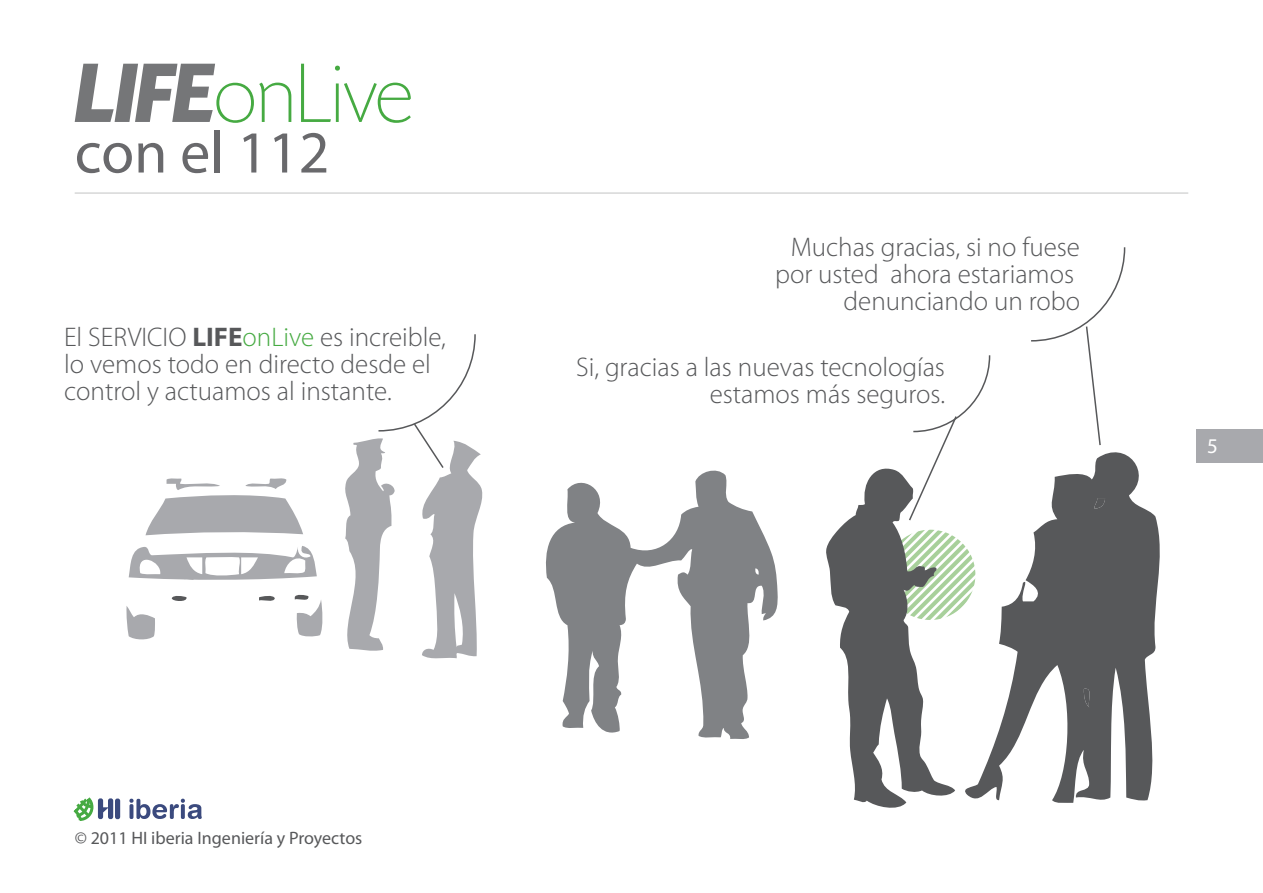
<style>
.page{position:relative;width:1263px;height:893px;background:#fff}
.page>*{position:absolute;margin:0;border:0;box-sizing:border-box;transform-origin:0 0}
.t1{font:200 88.8px "Today SHOP";color:#46aa42}
.t2{font:60px "Myriad Pro";color:#69696c}
.t3{font:300 27px/27px "Myriad Pro";color:#57585a;text-align:right}
.t4{font:21px "Myriad Pro";color:#fff}
.t5{font:18px "Myriad Pro";color:#57585a}
.s1{font-weight:700;font-style:italic;color:#757678}
.s2{font-weight:700}
.s3{color:#46aa42}
</style>
<div class="page">
<svg style="left:955px;top:537px;width:5px;height:76px"></svg>
<svg style="left:546px;top:470px;width:232px;height:269px"></svg>
<svg style="left:73px;top:797px;width:47px;height:24px"></svg>
<svg style="left:129px;top:799px;width:73px;height:20px"></svg>
<hr style="left:75px;top:193px;width:1113px;height:1px;background:#c2c3c3">
<div style="left:1196px;top:430px;width:67px;height:33px;background:#a8a9ad"></div>
<svg style="left:145px;top:478px;width:158px;height:57px"></svg>
<svg style="left:172px;top:596px;width:15px;height:5px"></svg>
<svg style="left:259px;top:596px;width:16px;height:5px"></svg>
<svg style="left:295px;top:594px;width:28px;height:43px"></svg>
<svg style="left:126px;top:606px;width:29px;height:34px"></svg>
<svg style="left:129px;top:546px;width:188px;height:34px"></svg>
<svg style="left:1031px;top:247px;width:95px;height:191px"></svg>
<svg style="left:345px;top:334px;width:138px;height:325px"></svg>
<svg style="left:960px;top:438px;width:200px;height:365px;fill:#57585a"></svg>
<svg style="left:1094px;top:498px;width:11px;height:11px"></svg>
<svg style="left:1083px;top:687px;width:11px;height:20px"></svg>
<svg style="left:826px;top:468px;width:129px;height:340px"></svg>
<svg style="left:907px;top:355px;width:84px;height:167px"></svg>
<h1 class="t1" style="left:75px;top:48px;width:339px"><span class="s1">LIFE</span>onLive</h1>
<h2 class="t2" style="left:75px;top:115px;width:256px">con el 112</h2>
<p class="t3" style="left:64px;top:323px;width:383px;text-align:left">El SERVICIO <span class="s2">LIFE</span><span class="s3">onLive</span> es increible, lo vemos todo en directo desde el control y actuamos al instante.</p>
<p class="t3" style="left:775px;top:233px;width:306px">Muchas gracias, si no fuese por usted ahora estariamos denunciando un robo</p>
<p class="t3" style="left:576px;top:353px;width:370px">Si, gracias a las nuevas tecnologías estamos más seguros.</p>
<p class="t4" style="left:1207px;top:433px;width:12px">5</p>
<p class="t5" style="left:75px;top:827px;width:289px">© 2011 HI iberia Ingeniería y Proyectos</p>
</div>
